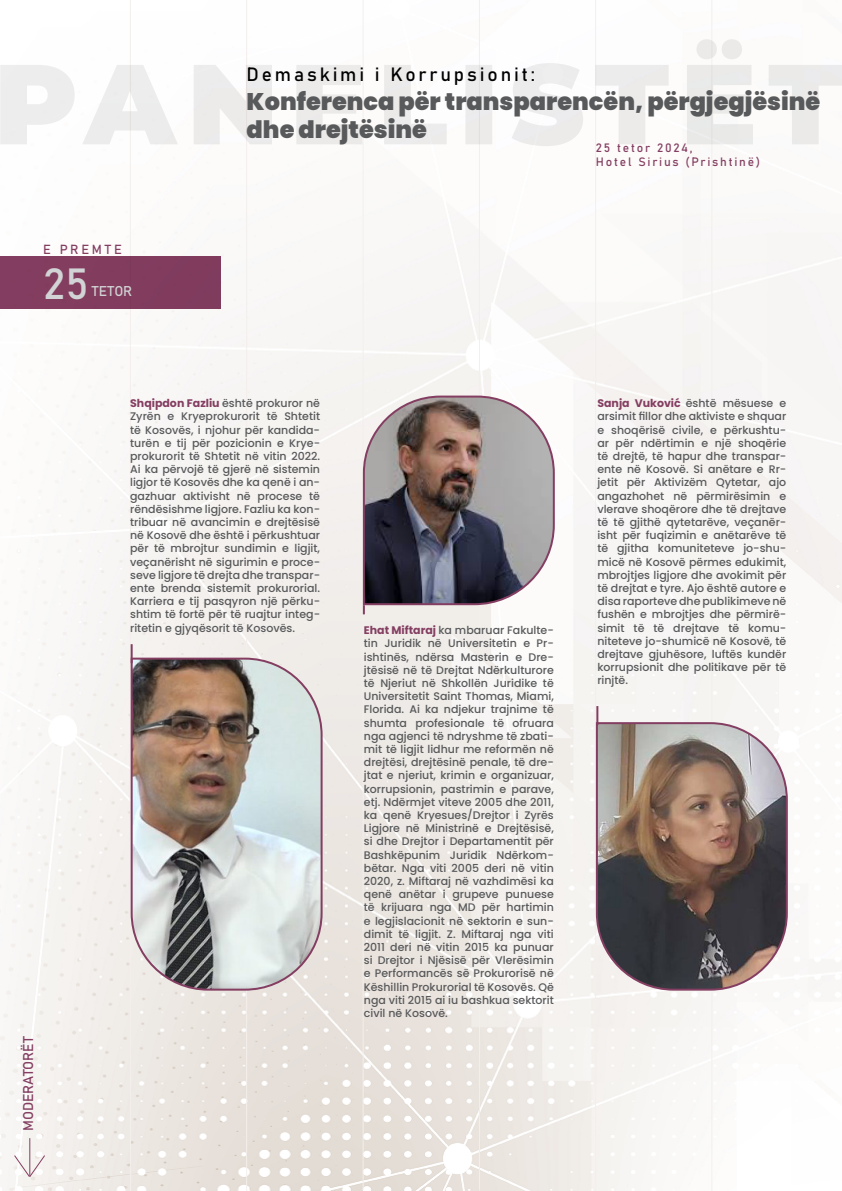
<style>
.page{position:relative;width:842px;height:1191px;background:#fff}
.page>*{position:absolute;margin:0;border:0;box-sizing:border-box;transform-origin:0 0}
.t1{font:43px "Bahnschrift";color:#d1d3d4}
.t2{font:900 24px/28.8px "Poppins";color:#58595b}
.t3{font:19px "Bahnschrift";letter-spacing:.15em;color:#000}
.t4{font:14px "Bahnschrift";letter-spacing:-.01em;color:#843e61}
.t5{font:14px "Bahnschrift";letter-spacing:.01em;color:#d1d3d4}
.t6{font:13px "Bahnschrift";letter-spacing:.2em;color:#843e61}
.t7{font:12px/14.4px "Bahnschrift";letter-spacing:.15em;color:#843e61}
.t8{font:500 11px/13.2px "Poppins";color:#58595b;text-align:justify}
.s1{font-weight:700;color:#843e61}
</style>
<div class="page">
<img style="left:0;top:30px;width:842px;height:1161px">
<hr style="left:130px;top:0;width:1px;height:1191px;background:#f4efec">
<hr style="left:246px;top:0;width:1px;height:1191px;background:#f4efec">
<hr style="left:363px;top:0;width:1px;height:1190px;background:#f4efec">
<hr style="left:479px;top:0;width:1px;height:1190px;background:#f4efec">
<hr style="left:595px;top:0;width:1px;height:1191px;background:#f4efec">
<hr style="left:711px;top:0;width:1px;height:1191px;background:#f4efec">
<svg style="left:0;top:39px;width:842px;height:107px"></svg>
<div style="left:0;top:256px;width:221px;height:53px;background:#843e61"></div>
<img style="left:362px;top:394px;width:194px;height:212px">
<img style="left:130px;top:656px;width:194px;height:335px">
<svg style="left:363px;top:605px;width:2px;height:9px"></svg>
<svg style="left:131px;top:700px;width:2px;height:19px"></svg>
<hr style="left:29px;top:1138px;width:1px;height:38px;background:#843e61">
<svg style="left:13px;top:1154px;width:33px;height:23px"></svg>
<svg style="left:595px;top:721px;width:194px;height:270px;background:#7d706c"></svg>
<svg style="left:596px;top:706px;width:2px;height:19px"></svg>
<svg style="left:131px;top:644px;width:2px;height:19px"></svg>
<p class="t6" style="left:43px;top:240px;width:80px">E PREMTE</p>
<h1 class="t1" style="left:43px;top:252px;width:47px">25</h1>
<p class="t5" style="left:92px;top:281px;width:42px">TETOR</p>
<h3 class="t3" style="left:247px;top:60px;width:290px">Demaskimi i Korrupsionit:</h3>
<h2 class="t2" style="left:247px;top:87px;width:575px">Konferenca për transparencën, përgjegjësinë dhe drejtësinë</h2>
<p class="t7" style="left:596px;top:139px;width:166px">25 tetor 2024,<br>Hotel Sirius (Prishtinë)</p>
<p class="t4" style="left:18px;top:1131px;width:97px;rotate:-90deg">MODERATORËT</p>
<p class="t8" style="left:130px;top:397px;width:191px"><span class="s1">Shqipdon Fazliu</span> është prokuror në Zyrën e Kryeprokurorit të Shtetit të Kosovës, i njohur për kandida&shy;turën e tij për pozicionin e Krye&shy;prokurorit të Shtetit në vitin 2022.<br>Ai ka përvojë të gjerë në sistemin ligjor të Kosovës dhe ka qenë i an&shy;gazhuar aktivisht në procese të rëndësishme ligjore. Fazliu ka kon&shy;tribuar në avancimin e drejtësisë në Kosovë dhe është i përkushtuar për të mbrojtur sundimin e ligjit, veçanërisht në sigurimin e proce&shy;seve ligjore të drejta dhe transpar&shy;ente brenda sistemit prokurorial.<br>Karriera e tij pasqyron një përku&shy;shtim të fortë për të ruajtur integ&shy;ritetin e gjyqësorit të Kosovës.</p>
<p class="t8" style="left:364px;top:623px;width:191px"><span class="s1">Ehat Miftaraj</span> ka mbaruar Fakulte&shy;tin Juridik në Universitetin e Pr&shy;ishtinës, ndërsa Masterin e Dre&shy;jtësisë në të Drejtat Ndërkulturore të Njeriut në Shkollën Juridike të Universitetit Saint Thomas, Miami, Florida. Ai ka ndjekur trajnime të shumta profesionale të ofruara nga agjenci të ndryshme të zbati&shy;mit të ligjit lidhur me reformën në drejtësi, drejtësinë penale, të dre&shy;jtat e njeriut, krimin e organizuar, korrupsionin, pastrimin e parave, etj. Ndërmjet viteve 2005 dhe 2011, ka qenë Kryesues/Drejtor i Zyrës Ligjore në Ministrinë e Drejtësisë, si dhe Drejtor i Departamentit për Bashkëpunim Juridik Ndërkom&shy;bëtar. Nga viti 2005 deri në vitin 2020, z. Miftaraj në vazhdimësi ka qenë anëtar i grupeve punuese të krijuara nga MD për hartimin e legjislacionit në sektorin e sun&shy;dimit të ligjit. Z. Miftaraj nga viti 2011 deri në vitin 2015 ka punuar si Drejtor i Njësisë për Vlerësimin e Performancës së Prokurorisë në Këshillin Prokurorial të Kosovës. Që nga viti 2015 ai iu bashkua sektorit civil në Kosovë.</p>
<p class="t8" style="left:597px;top:397px;width:190px"><span class="s1">Sanja Vuković</span> është mësuese e arsimit fillor dhe aktiviste e shquar e shoqërisë civile, e përkushtu&shy;ar për ndërtimin e një shoqërie të drejtë, të hapur dhe transpar&shy;ente në Kosovë. Si anëtare e Rr&shy;jetit për Aktivizëm Qytetar, ajo angazhohet në përmirësimin e vlerave shoqërore dhe të drejtave të të gjithë qytetarëve, veçanër&shy;isht për fuqizimin e anëtarëve të të gjitha komuniteteve jo-shu&shy;micë në Kosovë përmes edukimit, mbrojtjes ligjore dhe avokimit për të drejtat e tyre. Ajo është autore e disa raporteve dhe publikimeve në fushën e mbrojtjes dhe përmirë&shy;simit të të drejtave të komu&shy;niteteve jo-shumicë në Kosovë, të drejtave gjuhësore, luftës kundër korrupsionit dhe politikave për të rinjtë.</p>
</div>
